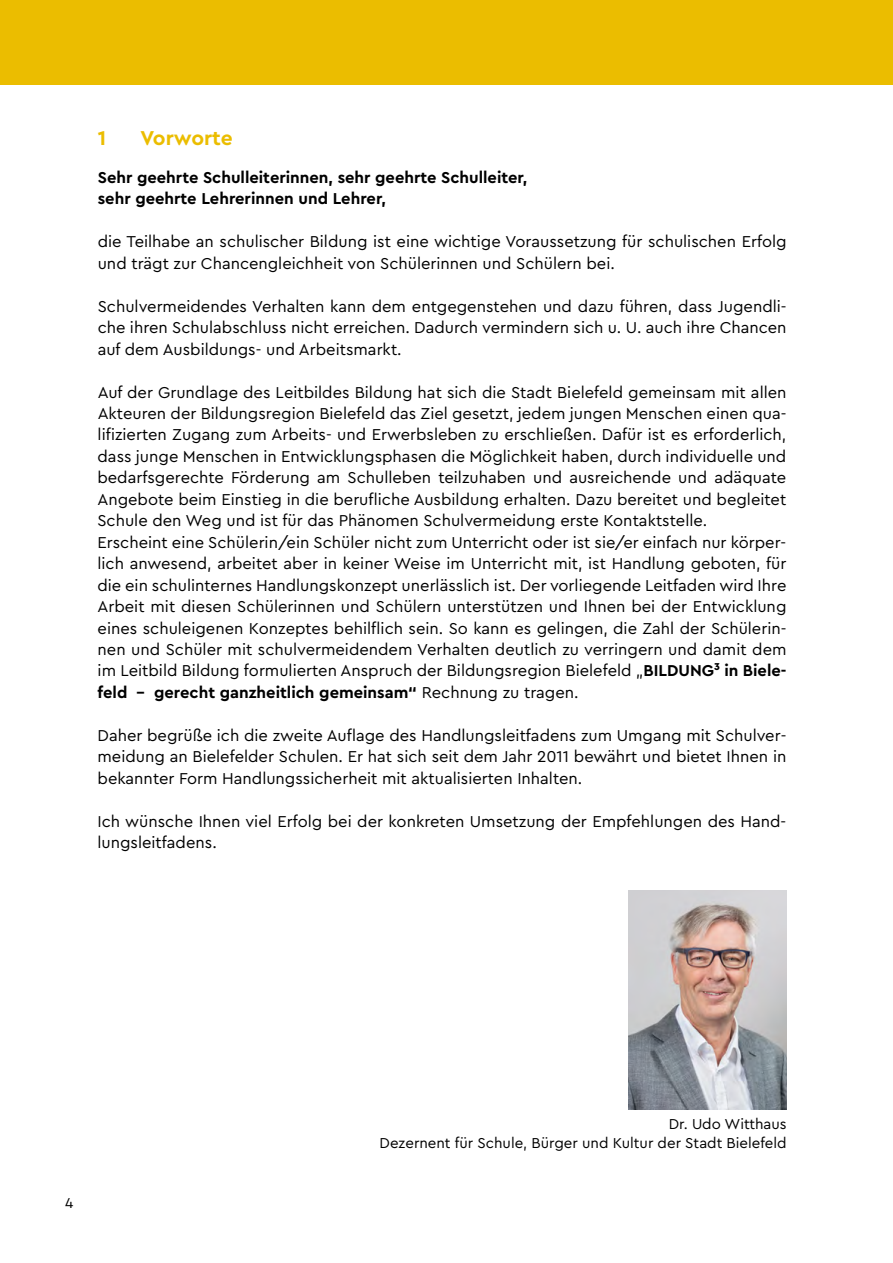
<style>
.page{position:relative;width:893px;height:1263px;background:#fff}
.page>*{position:absolute;margin:0;border:0;box-sizing:border-box;transform-origin:0 0}
.t1{font:700 21px "Cera Bielefeld";color:#ebbd00}
.t2{font:16.5px/21.5px "Cera Bielefeld";color:#000}
.t3{font:700 16.5px/21.5px "Cera Bielefeld";color:#000}
.t4{font:15px/19.5px "Cera Bielefeld";color:#000;text-align:right}
.s1{font-weight:700}
</style>
<div class="page">
<div style="left:0;top:0;width:893px;height:85px;background:#ebbd00"></div>
<img style="left:629px;top:890px;width:158px;height:219px">
<p class="t1" style="left:98px;top:124px;width:10px">1</p>
<p class="t1" style="left:140px;top:124px;width:94px">Vorworte</p>
<p class="t3" style="left:98px;top:166px;width:431px">Sehr geehrte Schulleiterinnen, sehr geehrte Schulleiter, sehr geehrte Lehrerinnen und Lehrer,</p>
<p class="t2" style="left:98px;top:230px;width:690px">die Teilhabe an schulischer Bildung ist eine wichtige Voraussetzung für schulischen Erfolg und trägt zur Chancengleichheit von Schülerinnen und Schülern bei.</p>
<p class="t2" style="left:98px;top:295px;width:690px;text-align:justify">Schulvermeidendes Verhalten kann dem entgegenstehen und dazu führen, dass Jugendli&shy;che ihren Schulabschluss nicht erreichen. Dadurch vermindern sich u. U. auch ihre Chancen auf dem Ausbildungs- und Arbeitsmarkt.</p>
<p class="t2" style="left:97px;top:381px;width:691px">Auf der Grundlage des Leitbildes Bildung hat sich die Stadt Bielefeld gemeinsam mit allen Akteuren der Bildungsregion Bielefeld das Ziel gesetzt, jedem jungen Menschen einen qua&shy;lifizierten Zugang zum Arbeits- und Erwerbsleben zu erschließen. Dafür ist es erforderlich, dass junge Menschen in Entwicklungsphasen die Möglichkeit haben, durch individuelle und bedarfsgerechte Förderung am Schulleben teilzuhaben und ausreichende und adäquate Angebote beim Einstieg in die berufliche Ausbildung erhalten. Dazu bereitet und begleitet Schule den Weg und ist für das Phänomen Schulvermeidung erste Kontaktstelle.<br>Erscheint eine Schülerin/ein Schüler nicht zum Unterricht oder ist sie/er einfach nur körper&shy;lich anwesend, arbeitet aber in keiner Weise im Unterricht mit, ist Handlung geboten, für die ein schulinternes Handlungskonzept unerlässlich ist. Der vorliegende Leitfaden wird Ihre Arbeit mit diesen Schülerinnen und Schülern unterstützen und Ihnen bei der Entwicklung eines schuleigenen Konzeptes behilflich sein. So kann es gelingen, die Zahl der Schülerin&shy;nen und Schüler mit schulvermeidendem Verhalten deutlich zu verringern und damit dem im Leitbild Bildung formulierten Anspruch der Bildungsregion Bielefeld „<span class="s1">BILDUNG³ in Biele&shy;feld – gerecht ganzheitlich gemeinsam“</span> Rechnung zu tragen.</p>
<p class="t2" style="left:98px;top:724px;width:690px;text-align:justify">Daher begrüße ich die zweite Auflage des Handlungsleitfadens zum Umgang mit Schulver&shy;meidung an Bielefelder Schulen. Er hat sich seit dem Jahr 2011 bewährt und bietet Ihnen in bekannter Form Handlungssicherheit mit aktualisierten Inhalten.</p>
<p class="t2" style="left:97px;top:810px;width:690px">Ich wünsche Ihnen viel Erfolg bei der konkreten Umsetzung der Empfehlungen des Hand&shy;lungsleitfadens.</p>
<p class="t4" style="left:65px;top:1192px;width:10px">4</p>
<p class="t4" style="left:380px;top:1113px;width:408px">Dr. Udo Witthaus<br>Dezernent für Schule, Bürger und Kultur der Stadt Bielefeld</p>
</div>
